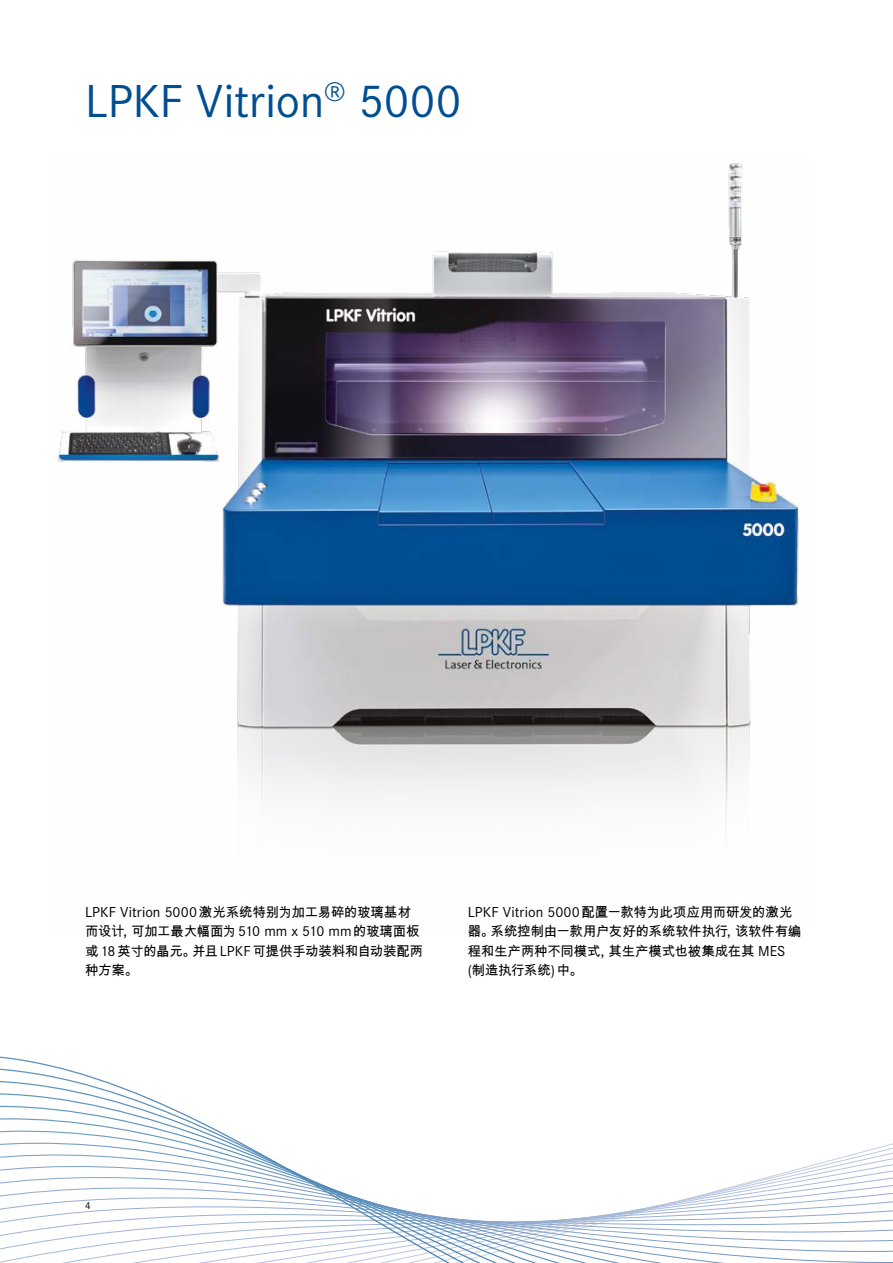
<style>
.page{position:relative;width:893px;height:1263px;background:#fff}
.page>*{position:absolute;margin:0;border:0;box-sizing:border-box;transform-origin:0 0}
.t1{font:48px "Corporate S";color:#004e91}
.t2{font:13.5px/19.5px "Arial Unicode MS";letter-spacing:-.02em;color:#000}
.t3{font:10.5px "Corporate S";color:#000}
.s1{font-family:"Corporate S";font-size:15px}
</style>
<div class="page">
<svg style="left:0;top:1056px;width:893px;height:207px"></svg>
<img style="left:58px;top:163px;width:741px;height:655px">
<h1 class="t1" style="left:85px;top:74px;width:378px">LPKF Vitrion<sup>®</sup> 5000</h1>
<p class="t2" style="left:85px;top:902px;width:340px"><span class="s1">LPKF Vitrion 5000</span>激光系统特别为加工易碎的玻璃基材而设计<span class="s1">,</span> 可加工最大幅面为 <span class="s1">510 mm x 510 mm</span> 的玻璃面板或 <span class="s1">18</span> 英寸的晶元。并且 <span class="s1">LPKF</span> 可提供手动装料和自动装配两种方案。</p>
<p class="t2" style="left:468px;top:902px;width:335px"><span class="s1">LPKF Vitrion 5000</span>配置一款特为此项应用而研发的激光器。系统控制由一款用户友好的系统软件执行<span class="s1">,</span> 该软件有编程和生产两种不同模式<span class="s1">,</span> 其生产模式也被集成在其 <span class="s1">MES<br>(</span>制造执行系统<span class="s1">)</span>中。</p>
<p class="t3" style="left:85px;top:1200px;width:7px">4</p>
</div>
